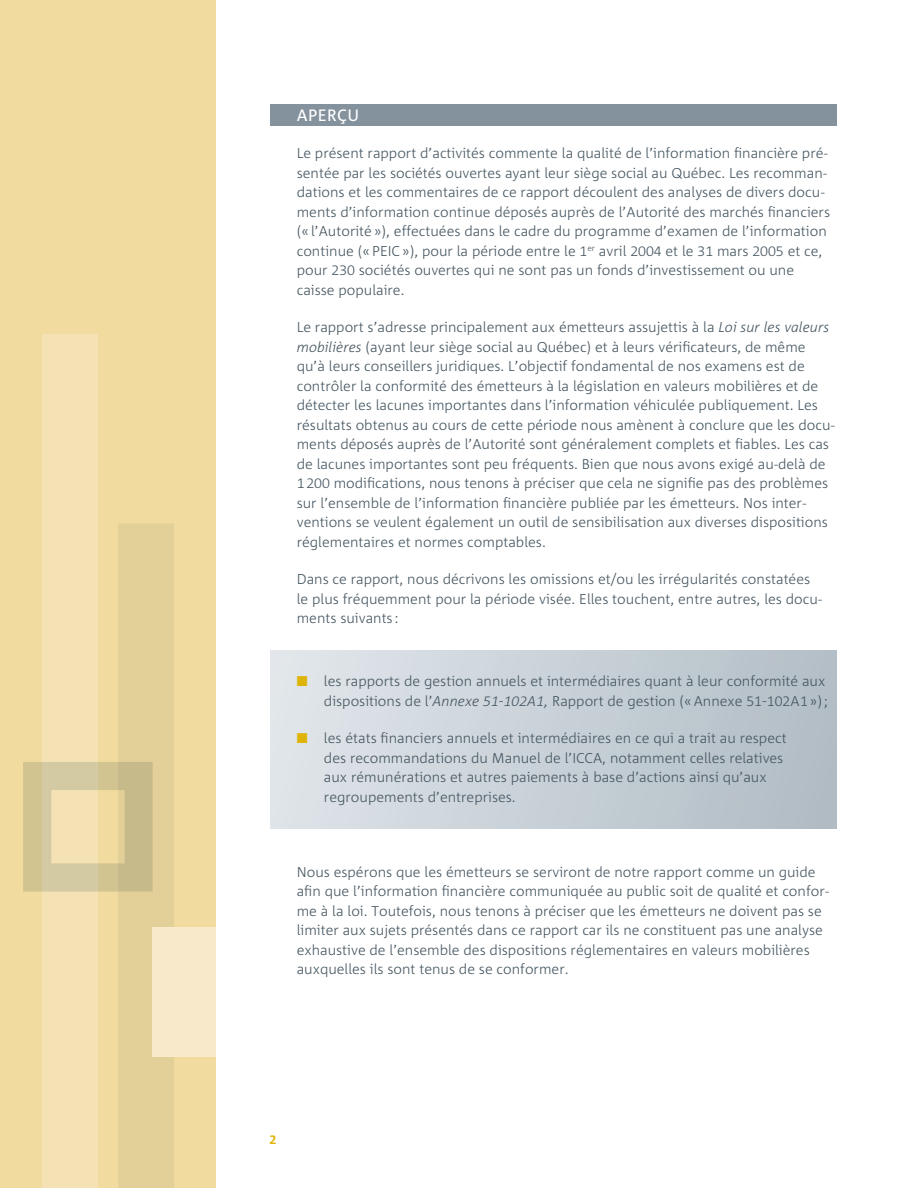
<style>
.page{position:relative;width:918px;height:1188px;background:#fff}
.page>*{position:absolute;margin:0;border:0;box-sizing:border-box;transform-origin:0 0}
.t1{font:16.5px "Corpid";letter-spacing:.02em;color:#fff}
.t2{font:300 14.25px/19.5px "Corpid";color:#455560}
.t3{font:700 12.75px "Corpid Caps";color:#deb407}
.s1{font-family:"Corpid Caps"}
.s2{font-style:italic}
.s3{color:#deb407}
.s4{font-family:"Corpid Caps";font-style:italic}
</style>
<div class="page">
<div style="left:0;top:0;width:216px;height:1188px;background:#f2db9e"></div>
<div style="left:42px;top:335px;width:56px;height:853px;background:#f5e2b4"></div>
<svg style="left:23px;top:524px;width:151px;height:664px"></svg>
<div style="left:153px;top:927px;width:63px;height:130px;background:#f7e9ca"></div>
<div style="left:271px;top:650px;width:566px;height:178px;background:linear-gradient(to right,#e1e6ea,#b1bcc5)"></div>
<div style="left:270px;top:104px;width:567px;height:22px;background:#84929d"></div>
<p class="t1" style="left:297px;top:107px;width:64px">APERÇU</p>
<p class="t2" style="left:297px;top:144px;width:535px">Le présent rapport d’activités commente la qualité de l’information financière pré&shy;sentée par les sociétés ouvertes ayant leur siège social au Québec. Les recomman&shy;dations et les commentaires de ce rapport découlent des analyses de divers docu&shy;ments d’information continue déposés auprès de l’Autorité des marchés financiers (« l’Autorité »), effectuées dans le cadre du programme d’examen de l’information continue (« PEIC »), pour la période entre le <span class="s1">1</span><sup>er</sup> avril <span class="s1">2004</span> et le <span class="s1">31</span> mars <span class="s1">2005</span> et ce, pour <span class="s1">230</span> sociétés ouvertes qui ne sont pas un fonds d’investissement ou une caisse populaire.</p>
<p class="t2" style="left:297px;top:318px;width:540px">Le rapport s’adresse principalement aux émetteurs assujettis à la <span class="s2">Loi sur les valeurs mobilières</span> (ayant leur siège social au Québec) et à leurs vérificateurs, de même qu’à leurs conseillers juridiques. L’objectif fondamental de nos examens est de contrôler la conformité des émetteurs à la législation en valeurs mobilières et de détecter les lacunes importantes dans l’information véhiculée publiquement. Les résultats obtenus au cours de cette période nous amènent à conclure que les docu&shy;ments déposés auprès de l’Autorité sont généralement complets et fiables. Les cas de lacunes importantes sont peu fréquents. Bien que nous avons exigé au-delà de <span class="s1">1 200</span> modifications, nous tenons à préciser que cela ne signifie pas des problèmes sur l’ensemble de l’information financière publiée par les émetteurs. Nos inter&shy;ventions se veulent également un outil de sensibilisation aux diverses dispositions réglementaires et normes comptables.</p>
<p class="t2" style="left:297px;top:570px;width:527px">Dans ce rapport, nous décrivons les omissions et/ou les irrégularités constatées le plus fréquemment pour la période visée. Elles touchent, entre autres, les docu&shy;ments suivants :</p>
<p class="t2" style="left:297px;top:672px;width:533px;text-align:right"><span class="s3">■</span> les rapports de gestion annuels et intermédiaires quant à leur conformité aux dispositions de l’<span class="s2">Annexe</span> <span class="s4">51-102A1,</span> Rapport de gestion (« Annexe <span class="s1">51-102A1</span> ») ;</p>
<p class="t2" style="left:324px;top:729px;width:464px;text-indent:-27px"><span class="s3">■</span> les états financiers annuels et intermédiaires en ce qui a trait au respect des recommandations du Manuel de l’ICCA, notamment celles relatives aux rémunérations et autres paiements à base d’actions ainsi qu’aux regroupements d’entreprises.</p>
<p class="t2" style="left:297px;top:863px;width:534px">Nous espérons que les émetteurs se serviront de notre rapport comme un guide afin que l’information financière communiquée au public soit de qualité et confor&shy;me à la loi. Toutefois, nous tenons à préciser que les émetteurs ne doivent pas se limiter aux sujets présentés dans ce rapport car ils ne constituent pas une analyse exhaustive de l’ensemble des dispositions réglementaires en valeurs mobilières auxquelles ils sont tenus de se conformer.</p>
<p class="t3" style="left:270px;top:1135px;width:9px">2</p>
</div>
